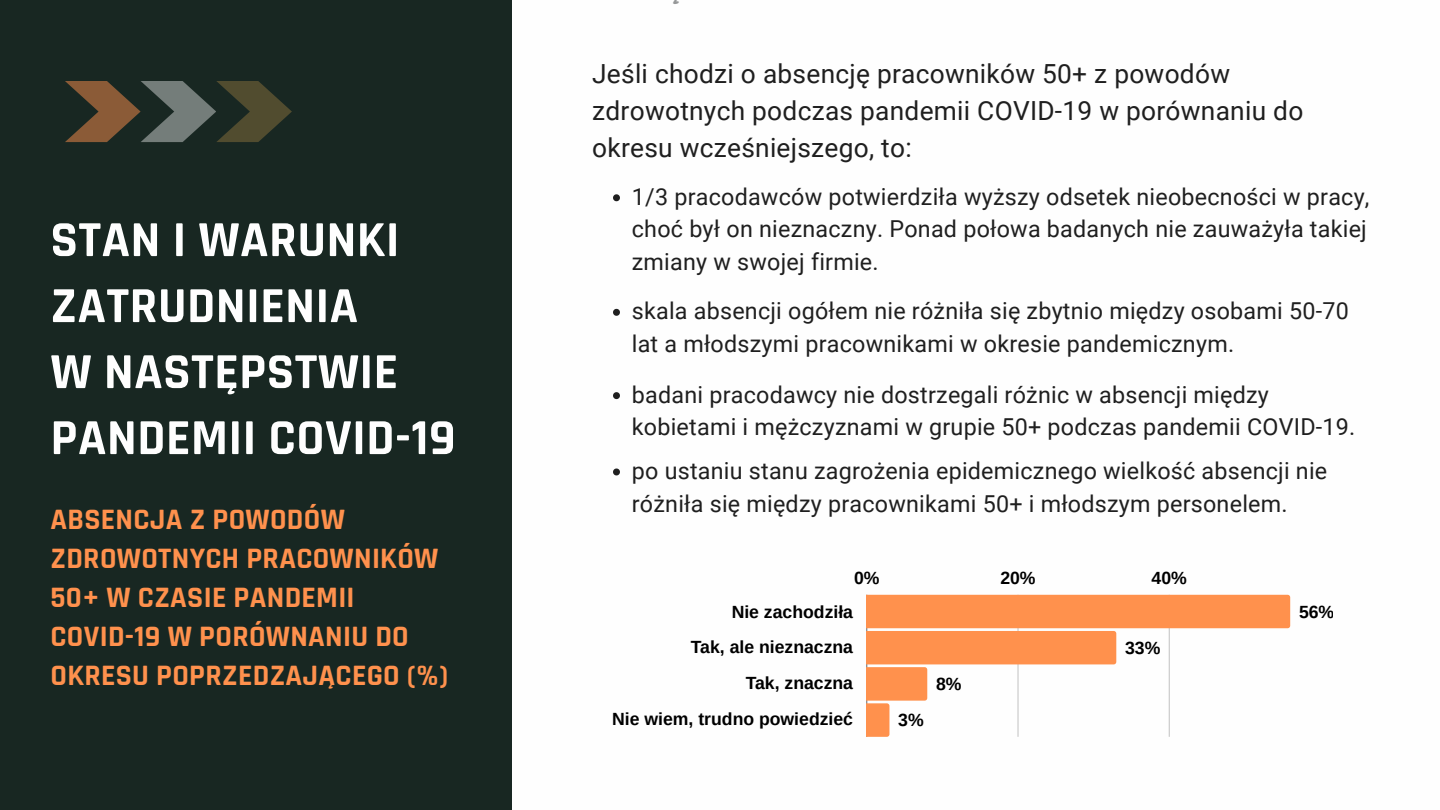
<style>
.page{position:relative;width:1440px;height:810px;background:#fff}
.page>*{position:absolute;margin:0;border:0;box-sizing:border-box;transform-origin:0 0}
.t1{font:700 51px/66px "Rajdhani";letter-spacing:.01em;color:#fefefe}
.t2{font:700 30px/39px "Rajdhani";letter-spacing:.01em;color:#ff914d}
.t3{font:26.3px/36.8px "Roboto";letter-spacing:.01em;color:#1f1f1f}
.t4{font:23.3px/32.6px "Roboto";letter-spacing:.01em;color:#1f1f1f}
.t5{font:700 17.6px "Arimo";color:#000}
</style>
<div class="page">
<div style="left:0;top:0;width:512px;height:810px;background:#182722"></div>
<svg style="left:65px;top:81px;width:227px;height:61px"></svg>
<svg style="left:867px;top:595px;width:423px;height:142px"></svg>
<svg style="left:613px;top:194px;width:7px;height:7px"></svg>
<svg style="left:613px;top:309px;width:7px;height:7px"></svg>
<svg style="left:613px;top:392px;width:7px;height:7px"></svg>
<svg style="left:613px;top:469px;width:7px;height:6px"></svg>
<p class="t1" style="left:51px;top:208px;width:350px">STAN I WARUNKI<br>ZATRUDNIENIA</p>
<p class="t1" style="left:51px;top:340px;width:407px">W NASTĘPSTWIE<br>PANDEMII COVID-19</p>
<p class="t2" style="left:51px;top:501px;width:389px">ABSENCJA Z POWODÓW<br>ZDROWOTNYCH PRACOWNIKÓW<br>50+ W CZASIE PANDEMII</p>
<p class="t2" style="left:51px;top:618px;width:399px">COVID-19 W PORÓWNANIU DO<br>OKRESU POPRZEDZAJĄCEGO (%)</p>
<p class="t3" style="left:592px;top:56px;width:713px">Jeśli chodzi o absencję pracowników 50+ z powodów zdrowotnych podczas pandemii COVID-19 w porównaniu do okresu wcześniejszego, to:</p>
<p class="t4" style="left:632px;top:180px;width:739px;text-align:justify">1/3 pracodawców potwierdziła wyższy odsetek nieobecności w pracy, choć był on nieznaczny. Ponad połowa badanych nie zauważyła takiej zmiany w swojej firmie.</p>
<p class="t4" style="left:632px;top:295px;width:718px">skala absencji ogółem nie różniła się zbytnio między osobami 50-70 lat a młodszymi pracownikami w okresie pandemicznym.</p>
<p class="t4" style="left:632px;top:378px;width:725px">badani pracodawcy nie dostrzegali różnic w absencji między kobietami i mężczyznami w grupie 50+ podczas pandemii COVID-19.</p>
<p class="t4" style="left:632px;top:455px;width:697px">po ustaniu stanu zagrożenia epidemicznego wielkość absencji nie różniła się między pracownikami 50+ i młodszym personelem.</p>
<p class="t5" style="left:854px;top:568px;width:27px">0%</p>
<p class="t5" style="left:1000px;top:568px;width:37px">20%</p>
<p class="t5" style="left:1152px;top:568px;width:37px">40%</p>
<p class="t5" style="left:732px;top:602px;width:123px">Nie zachodziła</p>
<p class="t5" style="left:1299px;top:602px;width:37px">56%</p>
<p class="t5" style="left:691px;top:637px;width:164px">Tak, ale nieznaczna</p>
<p class="t5" style="left:1125px;top:638px;width:37px">33%</p>
<p class="t5" style="left:746px;top:673px;width:109px">Tak, znaczna</p>
<p class="t5" style="left:936px;top:674px;width:27px">8%</p>
<p class="t5" style="left:612px;top:709px;width:242px">Nie wiem, trudno powiedzieć</p>
<p class="t5" style="left:898px;top:710px;width:27px">3%</p>
</div>
